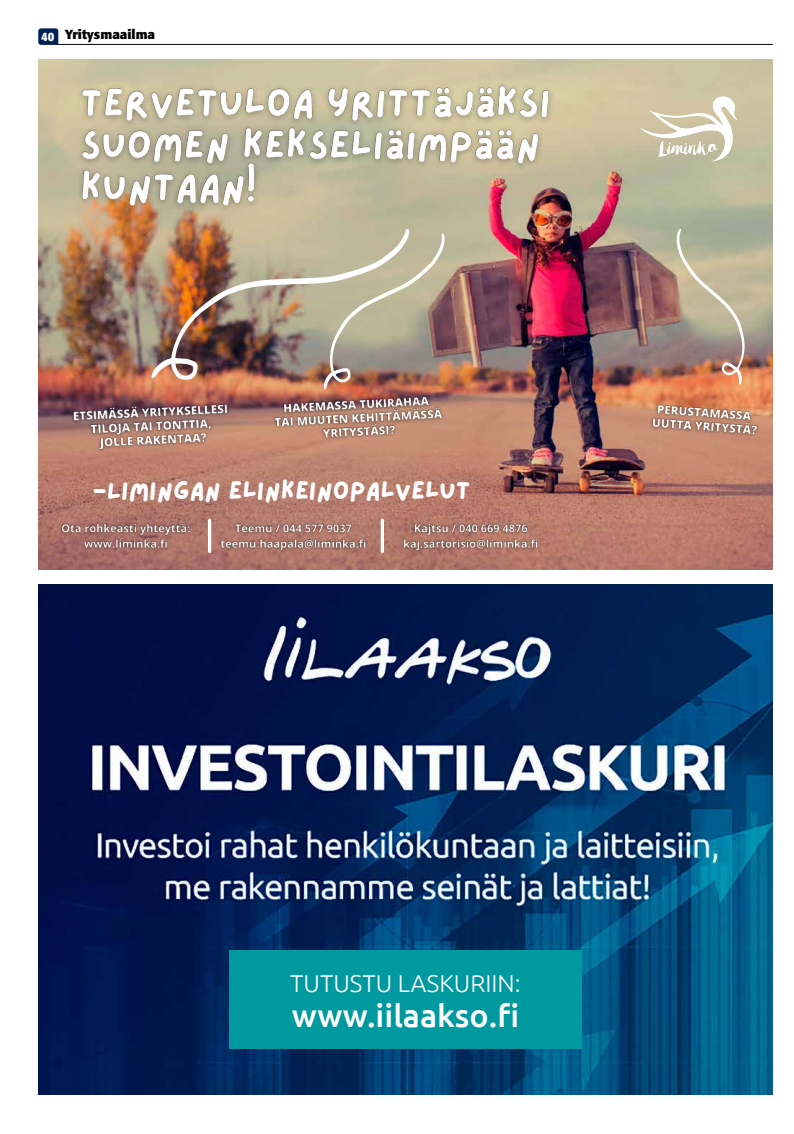
<style>
.page{position:relative;width:794px;height:1134px;background:#fff}
.page>*{position:absolute;margin:0;border:0;box-sizing:border-box;transform-origin:0 0}
.t1{font:500 32.1px "Ubuntu";color:#fff}
.t2{font:25.6px "Lazydog";color:#fff}
.t3{font:300 24.3px "Ubuntu";color:#fff}
.t4{font:700 13px "Formata";color:#000}
</style>
<div class="page">
<hr style="left:56px;top:44px;width:716px;height:1px;background:#000">
<svg style="left:38px;top:28px;width:20px;height:17px"></svg>
<img style="left:38px;top:584px;width:734px;height:510px">
<div style="left:229px;top:951px;width:353px;height:98px;background:#0099a0"></div>
<img style="left:38px;top:59px;width:735px;height:510px">
<img style="left:629px;top:73px;width:120px;height:120px">
<hr style="left:381px;top:520px;width:3px;height:32px;background:#fff">
<hr style="left:208px;top:520px;width:3px;height:32px;background:#fff">
<img style="left:151px;top:229px;width:258px;height:151px">
<img style="left:266px;top:364px;width:185px;height:113px">
<svg style="left:324px;top:233px;width:121px;height:157px;background:#b4a690"></svg>
<svg style="left:676px;top:229px;width:69px;height:156px;background:#b9a58d"></svg>
<img style="left:644px;top:395px;width:121px;height:77px">
<img style="left:67px;top:395px;width:168px;height:62px">
<img style="left:399px;top:516px;width:144px;height:40px">
<img style="left:217px;top:516px;width:153px;height:40px">
<img style="left:57px;top:516px;width:138px;height:40px">
<img style="left:71px;top:75px;width:490px;height:145px">
<p class="t4" style="left:41px;top:27px;width:115px"><sub>40</sub> Yritysmaailma</p>
<p class="t2" style="left:92px;top:474px;width:380px">-LIMINGAN ELINKEINOPALVELUT</p>
<p class="t3" style="left:290px;top:969px;width:232px">TUTUSTU LASKURIIN:</p>
<p class="t1" style="left:292px;top:995px;width:229px">www.iilaakso.fi</p>
</div>
